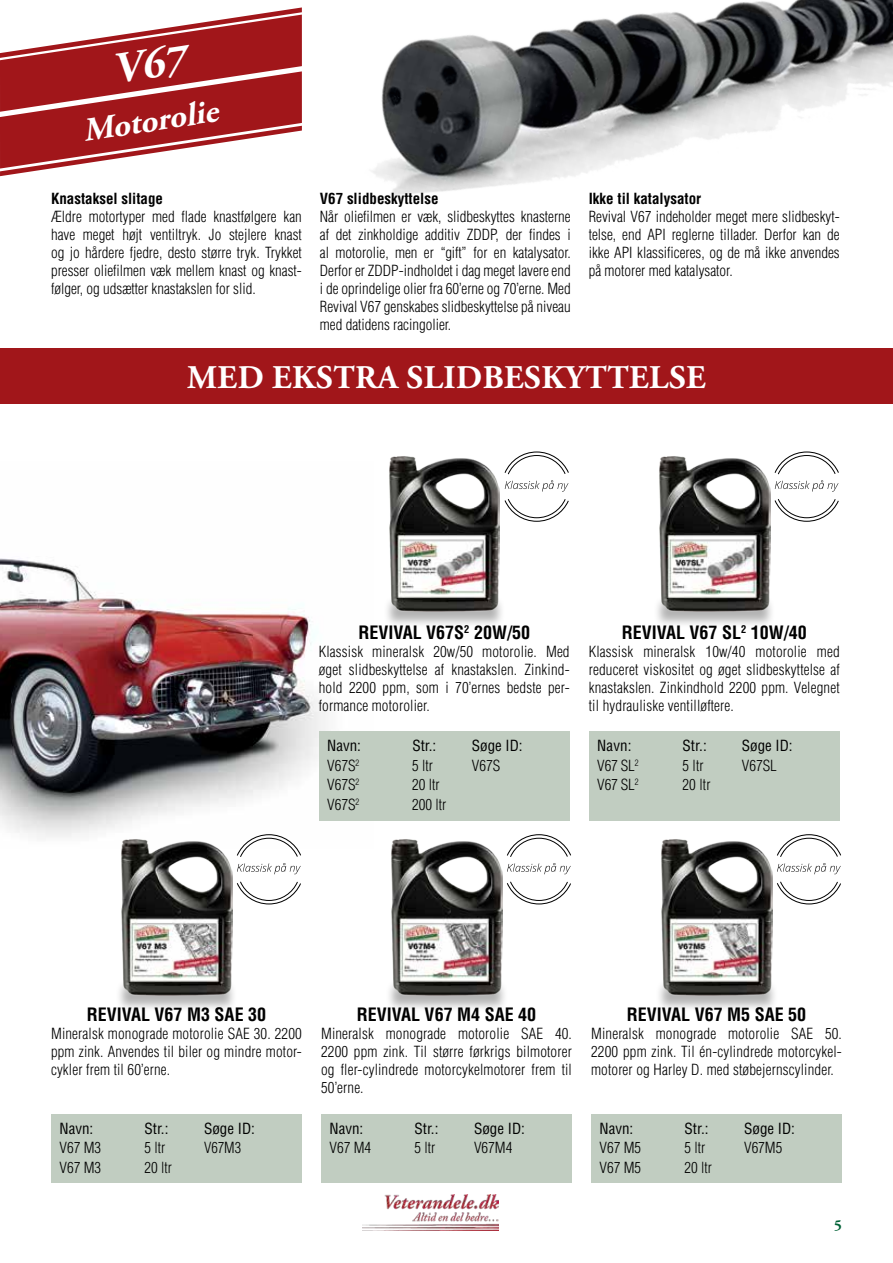
<style>
.page{position:relative;width:893px;height:1263px;background:#fff}
.page>*{position:absolute;margin:0;border:0;box-sizing:border-box;transform-origin:0 0}
.t1{font:700 33px "Adobe Garamond Pro";letter-spacing:.015em;color:#fff}
.t2{font:italic 700 33px "Adobe Garamond Pro";color:#fff}
.t3{font:700 condensed 18px "Helvetica";color:#000}
.t4{font:300 condensed 15px/18px "Helvetica";letter-spacing:.01em;color:#000;text-align:justify}
.t5{font:condensed 15px "Helvetica";color:#000}
.t6{font:700 condensed 15px "Helvetica";color:#000}
.t7{font:700 15px "Adobe Garamond Pro";color:#006136}
</style>
<div class="page">
<img style="left:362px;top:1194px;width:137px;height:36px">
<img style="left:0;top:558px;width:326px;height:280px">
<img style="left:372px;top:0;width:521px;height:195px">
<div style="left:0;top:349px;width:893px;height:55px;background:#a1161a"></div>
<div style="left:383px;top:595px;width:122px;height:33px;background:#000;opacity:.3"></div>
<div style="left:115px;top:979px;width:123px;height:34px;background:#000;opacity:.3"></div>
<div style="left:385px;top:979px;width:123px;height:34px;background:#000;opacity:.3"></div>
<div style="left:655px;top:979px;width:123px;height:34px;background:#000;opacity:.3"></div>
<div style="left:653px;top:595px;width:122px;height:33px;background:#000;opacity:.3"></div>
<img style="left:388px;top:456px;width:112px;height:156px">
<div style="left:319px;top:731px;width:251px;height:90px;background:#c1cdc1"></div>
<svg style="left:506px;top:881px;width:65px;height:24px"></svg>
<svg style="left:507px;top:834px;width:64px;height:40px"></svg>
<svg style="left:777px;top:881px;width:64px;height:24px"></svg>
<svg style="left:777px;top:834px;width:64px;height:40px"></svg>
<svg style="left:774px;top:499px;width:65px;height:23px"></svg>
<svg style="left:774px;top:451px;width:65px;height:41px"></svg>
<img style="left:658px;top:456px;width:112px;height:156px">
<div style="left:589px;top:731px;width:251px;height:90px;background:#c1cdc1"></div>
<div style="left:51px;top:1114px;width:251px;height:68px;background:#c1cdc1"></div>
<div style="left:321px;top:1114px;width:251px;height:68px;background:#c1cdc1"></div>
<div style="left:591px;top:1114px;width:251px;height:68px;background:#c1cdc1"></div>
<img style="left:121px;top:839px;width:111px;height:156px">
<img style="left:391px;top:839px;width:111px;height:156px">
<img style="left:661px;top:839px;width:111px;height:156px">
<svg style="left:236px;top:881px;width:65px;height:24px"></svg>
<svg style="left:236px;top:834px;width:66px;height:40px"></svg>
<svg style="left:504px;top:499px;width:65px;height:23px"></svg>
<svg style="left:504px;top:451px;width:65px;height:41px"></svg>
<svg style="left:0;top:7px;width:302px;height:169px"></svg>
<h1 class="t2" style="left:81px;top:112px;width:137px;rotate:-9deg">Motorolie</h1>
<p class="t6" style="left:51px;top:189px;width:114px">Knastaksel slitage</p>
<p class="t4" style="left:51px;top:207px;width:252px">Ældre motortyper med flade knastfølgere kan have meget højt ventiltryk. Jo stejlere knast og jo hårdere fjedre, desto større tryk. Trykket presser oliefilmen væk mellem knast og knast&shy;følger, og udsætter knastakslen for slid.</p>
<p class="t6" style="left:320px;top:189px;width:120px">V67 slidbeskyttelse</p>
<p class="t4" style="left:320px;top:207px;width:252px">Når oliefilmen er væk, slidbeskyttes knasterne af det zinkholdige additiv ZDDP, der findes i al motorolie, men er “gift” for en katalysator.<br>Derfor er ZDDP-indholdet i dag meget lavere end i de oprindelige olier fra 60’erne og 70’erne. Med Revival V67 genskabes slidbeskyttelse på niveau med datidens racingolier.</p>
<p class="t6" style="left:589px;top:189px;width:114px">Ikke til katalysator</p>
<p class="t4" style="left:589px;top:207px;width:252px">Revival V67 indeholder meget mere slidbeskyt&shy;telse, end API reglerne tillader. Derfor kan de ikke API klassificeres, og de må ikke anvendes på motorer med katalysator.</p>
<h1 class="t1" style="left:187px;top:359px;width:520px">MED EKSTRA SLIDBESKYTTELSE</h1>
<p class="t3" style="left:358px;top:621px;width:173px">REVIVAL V67S<sup>2</sup> 20W/50</p>
<p class="t4" style="left:319px;top:642px;width:252px">Klassisk mineralsk 20w/50 motorolie. Med øget slidbeskyttelse af knastakslen. Zinkind&shy;hold 2200 ppm, som i 70’ernes bedste per&shy;formance motorolier.</p>
<p class="t5" style="left:327px;top:736px;width:35px">Navn:</p>
<p class="t5" style="left:412px;top:736px;width:25px">Str.:</p>
<p class="t5" style="left:472px;top:736px;width:52px">Søge ID:</p>
<p class="t4" style="left:327px;top:756px;width:34px">V67S<sup>2</sup></p>
<p class="t4" style="left:412px;top:756px;width:22px">5 ltr</p>
<p class="t4" style="left:472px;top:756px;width:30px">V67S</p>
<p class="t4" style="left:327px;top:776px;width:34px">V67S<sup>2</sup></p>
<p class="t4" style="left:412px;top:776px;width:29px">20 ltr</p>
<p class="t4" style="left:327px;top:795px;width:34px">V67S<sup>2</sup></p>
<p class="t4" style="left:412px;top:795px;width:36px">200 ltr</p>
<p class="t3" style="left:622px;top:621px;width:187px">REVIVAL V67 SL<sup>2</sup> 10W/40</p>
<p class="t4" style="left:589px;top:642px;width:252px">Klassisk mineralsk 10w/40 motorolie med reduceret viskositet og øget slidbeskyttelse af knastakslen. Zinkindhold 2200 ppm. Velegnet til hydrauliske ventilløftere.</p>
<p class="t5" style="left:597px;top:736px;width:36px">Navn:</p>
<p class="t5" style="left:682px;top:736px;width:26px">Str.:</p>
<p class="t5" style="left:742px;top:736px;width:52px">Søge ID:</p>
<p class="t4" style="left:597px;top:756px;width:43px">V67 SL<sup>2</sup></p>
<p class="t4" style="left:682px;top:756px;width:23px">5 ltr</p>
<p class="t4" style="left:742px;top:756px;width:36px">V67SL</p>
<p class="t4" style="left:597px;top:776px;width:43px">V67 SL<sup>2</sup></p>
<p class="t4" style="left:682px;top:776px;width:30px">20 ltr</p>
<p class="t3" style="left:87px;top:1003px;width:181px">REVIVAL V67 M3 SAE 30</p>
<p class="t4" style="left:51px;top:1025px;width:252px">Mineralsk monograde motorolie SAE 30. 2200 ppm zink. Anvendes til biler og mindre motor&shy;cykler frem til 60’erne.</p>
<p class="t5" style="left:60px;top:1119px;width:35px">Navn:</p>
<p class="t5" style="left:145px;top:1119px;width:25px">Str.:</p>
<p class="t5" style="left:204px;top:1119px;width:52px">Søge ID:</p>
<p class="t4" style="left:60px;top:1139px;width:43px">V67 M3</p>
<p class="t4" style="left:145px;top:1139px;width:22px">5 ltr</p>
<p class="t4" style="left:204px;top:1139px;width:39px">V67M3</p>
<p class="t4" style="left:60px;top:1158px;width:43px">V67 M3</p>
<p class="t4" style="left:145px;top:1158px;width:29px">20 ltr</p>
<p class="t3" style="left:357px;top:1003px;width:181px">REVIVAL V67 M4 SAE 40</p>
<p class="t4" style="left:321px;top:1025px;width:252px">Mineralsk monograde motorolie SAE 40.<br>2200 ppm zink. Til større førkrigs bilmotorer og fler-cylindrede motorcykelmotorer frem til 50’erne.</p>
<p class="t5" style="left:330px;top:1119px;width:35px">Navn:</p>
<p class="t5" style="left:415px;top:1119px;width:25px">Str.:</p>
<p class="t5" style="left:474px;top:1119px;width:52px">Søge ID:</p>
<p class="t4" style="left:330px;top:1139px;width:43px">V67 M4</p>
<p class="t4" style="left:415px;top:1139px;width:22px">5 ltr</p>
<p class="t4" style="left:474px;top:1139px;width:40px">V67M4</p>
<p class="t3" style="left:627px;top:1003px;width:181px">REVIVAL V67 M5 SAE 50</p>
<p class="t4" style="left:591px;top:1025px;width:252px">Mineralsk monograde motorolie SAE 50.<br>2200 ppm zink. Til én-cylindrede motorcykel&shy;motorer og Harley D. med støbejernscylinder.</p>
<p class="t5" style="left:600px;top:1119px;width:35px">Navn:</p>
<p class="t5" style="left:685px;top:1119px;width:25px">Str.:</p>
<p class="t5" style="left:744px;top:1119px;width:52px">Søge ID:</p>
<p class="t4" style="left:600px;top:1139px;width:43px">V67 M5</p>
<p class="t4" style="left:685px;top:1139px;width:22px">5 ltr</p>
<p class="t4" style="left:744px;top:1139px;width:40px">V67M5</p>
<p class="t4" style="left:600px;top:1158px;width:43px">V67 M5</p>
<p class="t4" style="left:685px;top:1158px;width:29px">20 ltr</p>
<p class="t7" style="left:834px;top:1217px;width:9px">5</p>
</div>
